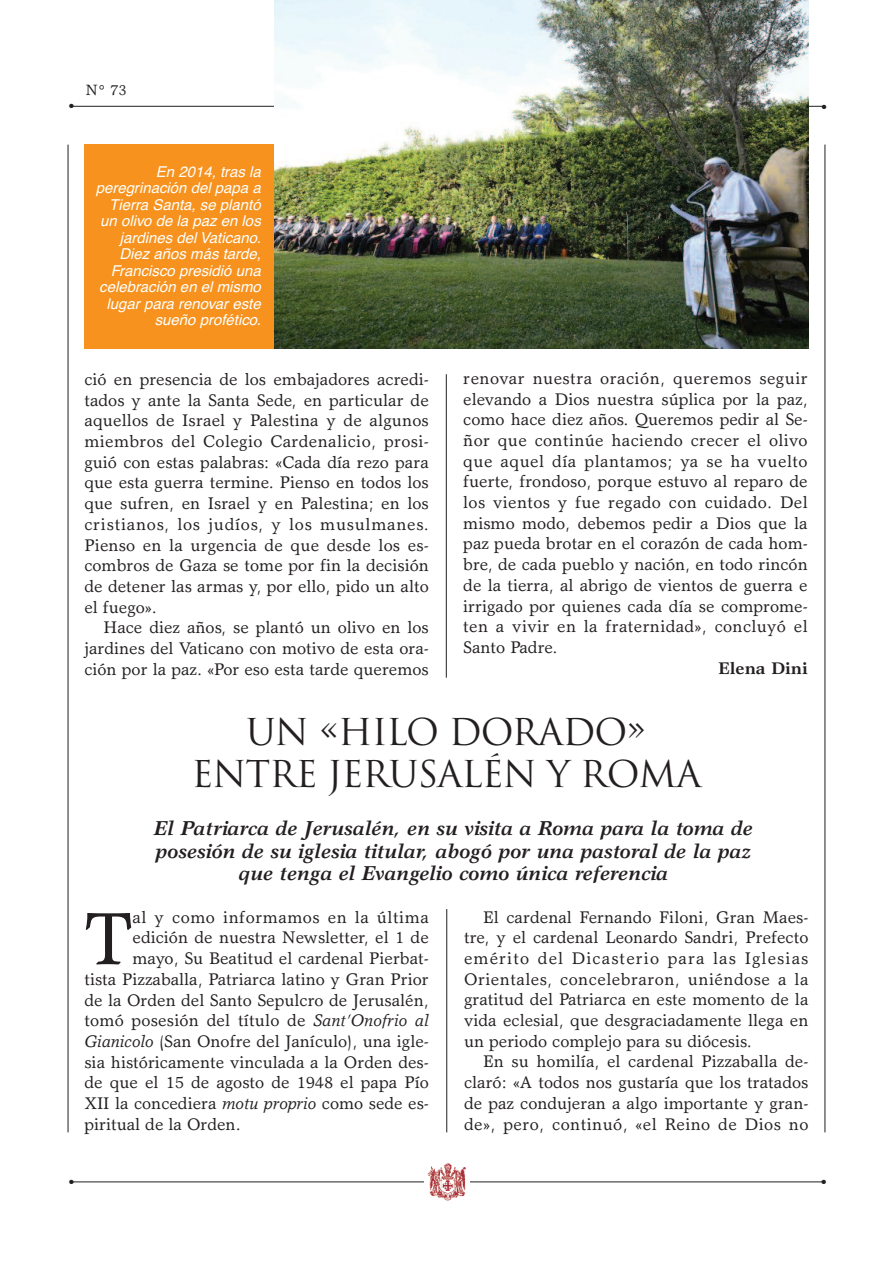
<style>
.page{position:relative;width:893px;height:1263px;background:#fff}
.page>*{position:absolute;margin:0;border:0;box-sizing:border-box;transform-origin:0 0}
.t1{font:74.55px "Garth Graphic";color:#231f20}
.t2{font:36px/42px "Trajan";letter-spacing:-.025em;color:#231f20;text-align:center}
.t3{font:italic 700 20.25px/22.5px "Garth Graphic";color:#231f20;text-align:center}
.t4{font:16.95px/20.7px "Garth Graphic";color:#231f20;text-align:justify}
.t5{font:16.95px "Garth Graphic";letter-spacing:.03em;color:#231f20}
.t6{font:700 16.95px "Garth Graphic";color:#231f20}
.t7{font:italic 15px/16.5px "Helvetica";color:#fff;text-align:right}
.t8{font:15px "Garth Graphic";color:#231f20}
.t9{font:6px "Zapf Dingbats";color:#231f20}
.s1{font-style:italic}
</style>
<div class="page">
<hr style="left:68px;top:145px;width:1px;height:987px;background:#231f20">
<hr style="left:825px;top:145px;width:1px;height:987px;background:#231f20">
<hr style="left:71px;top:1181px;width:754px;height:1px;background:#231f20">
<div style="left:425px;top:1162px;width:45px;height:41px;background:#fff"></div>
<img style="left:427px;top:1163px;width:39px;height:38px">
<hr style="left:446px;top:374px;width:1px;height:304px;background:#231f20">
<hr style="left:71px;top:106px;width:754px;height:1px;background:#231f20">
<img style="left:274px;top:0;width:534px;height:349px">
<div style="left:84px;top:145px;width:190px;height:204px;background:#f6921d"></div>
<hr style="left:446px;top:909px;width:1px;height:223px;background:#231f20">
<p class="t8" style="left:86px;top:84px;width:42px">N° 73</p>
<p class="t9" style="left:69px;top:103px;width:6px">●</p>
<p class="t9" style="left:822px;top:103px;width:6px">●</p>
<p class="t7" style="left:96px;top:163px;width:167px">En 2014, tras la peregrinación del papa a<br>Tierra Santa, se plantó un olivo de la paz en los jardines del Vaticano.<br>Diez años más tarde,<br>Francisco presidió una celebración en el mismo lugar para renovar este sueño profético.</p>
<p class="t4" style="left:84px;top:370px;width:346px">ció en presencia de los embajadores acredi&shy;tados y ante la Santa Sede, en particular de aquellos de Israel y Palestina y de algunos miembros del Colegio Cardenalicio, prosi&shy;guió con estas palabras: «Cada día rezo para que esta guerra termine. Pienso en todos los que sufren, en Israel y en Palestina; en los cristianos, los judíos, y los musulmanes.<br>Pienso en la urgencia de que desde los es&shy;combros de Gaza se tome por fin la decisión de detener las armas y, por ello, pido un alto el fuego».</p>
<p class="t4" style="left:84px;top:619px;width:346px;text-indent:19px">Hace diez años, se plantó un olivo en los jardines del Vaticano con motivo de esta ora&shy;ción por la paz. «Por eso esta tarde queremos</p>
<p class="t4" style="left:463px;top:369px;width:346px">renovar nuestra oración, queremos seguir elevando a Dios nuestra súplica por la paz, como hace diez años. Queremos pedir al Se&shy;ñor que continúe haciendo crecer el olivo que aquel día plantamos; ya se ha vuelto fuerte, frondoso, porque estuvo al reparo de los vientos y fue regado con cuidado. Del mismo modo, debemos pedir a Dios que la paz pueda brotar en el corazón de cada hom&shy;bre, de cada pueblo y nación, en todo rincón de la tierra, al abrigo de vientos de guerra e irrigado por quienes cada día se comprome&shy;ten a vivir en la fraternidad», concluyó el Santo Padre.</p>
<p class="t6" style="left:718px;top:661px;width:91px">Elena Dini</p>
<h2 class="t2" style="left:191px;top:711px;width:511px">UN «HILO DORADO»<br>ENTRE JERUSALÉN Y ROMA</h2>
<p class="t3" style="left:154px;top:819px;width:601px">El Patriarca de Jerusalén, en su visita a Roma para la toma de posesión de su iglesia titular, abogó por una pastoral de la paz que tenga el Evangelio como única referencia</p>
<h1 class="t1" style="left:84px;top:910px;width:50px">T</h1>
<p class="t5" style="left:133px;top:910px;width:298px">al y como informamos en la última</p>
<p class="t4" style="left:133px;top:929px;width:298px">edición de nuestra Newsletter, el 1 de</p>
<p class="t4" style="left:133px;top:950px;width:298px">mayo, Su Beatitud el cardenal Pierbat-</p>
<p class="t4" style="left:84px;top:970px;width:346px">tista Pizzaballa, Patriarca latino y Gran Prior</p>
<p class="t4" style="left:84px;top:991px;width:346px">de la Orden del Santo Sepulcro de Jerusalén,</p>
<p class="t4" style="left:84px;top:1012px;width:346px">tomó posesión del título de <span class="s1">Sant’Onofrio al</span></p>
<p class="t4" style="left:84px;top:1032px;width:346px"><span class="s1">Gianicolo</span> (San Onofre del Janículo), una igle-</p>
<p class="t4" style="left:84px;top:1053px;width:346px">sia históricamente vinculada a la Orden des-</p>
<p class="t4" style="left:84px;top:1074px;width:346px">de que el 15 de agosto de 1948 el papa Pío</p>
<p class="t4" style="left:84px;top:1094px;width:346px">XII la concediera <span class="s1">motu proprio</span> como sede es-</p>
<p class="t4" style="left:84px;top:1115px;width:158px">piritual de la Orden.</p>
<p class="t4" style="left:464px;top:908px;width:346px;text-indent:19px">El cardenal Fernando Filoni, Gran Maes&shy;tre, y el cardenal Leonardo Sandri, Prefecto emérito del Dicasterio para las Iglesias Orientales, concelebraron, uniéndose a la gratitud del Patriarca en este momento de la vida eclesial, que desgraciadamente llega en un periodo complejo para su diócesis.</p>
<p class="t4" style="left:464px;top:1053px;width:346px;text-indent:19px">En su homilía, el cardenal Pizzaballa de&shy;claró: «A todos nos gustaría que los tratados de paz condujeran a algo importante y gran&shy;de», pero, continuó, «el Reino de Dios no</p>
<p class="t9" style="left:69px;top:1178px;width:6px">●</p>
<p class="t9" style="left:822px;top:1179px;width:6px">●</p>
</div>
